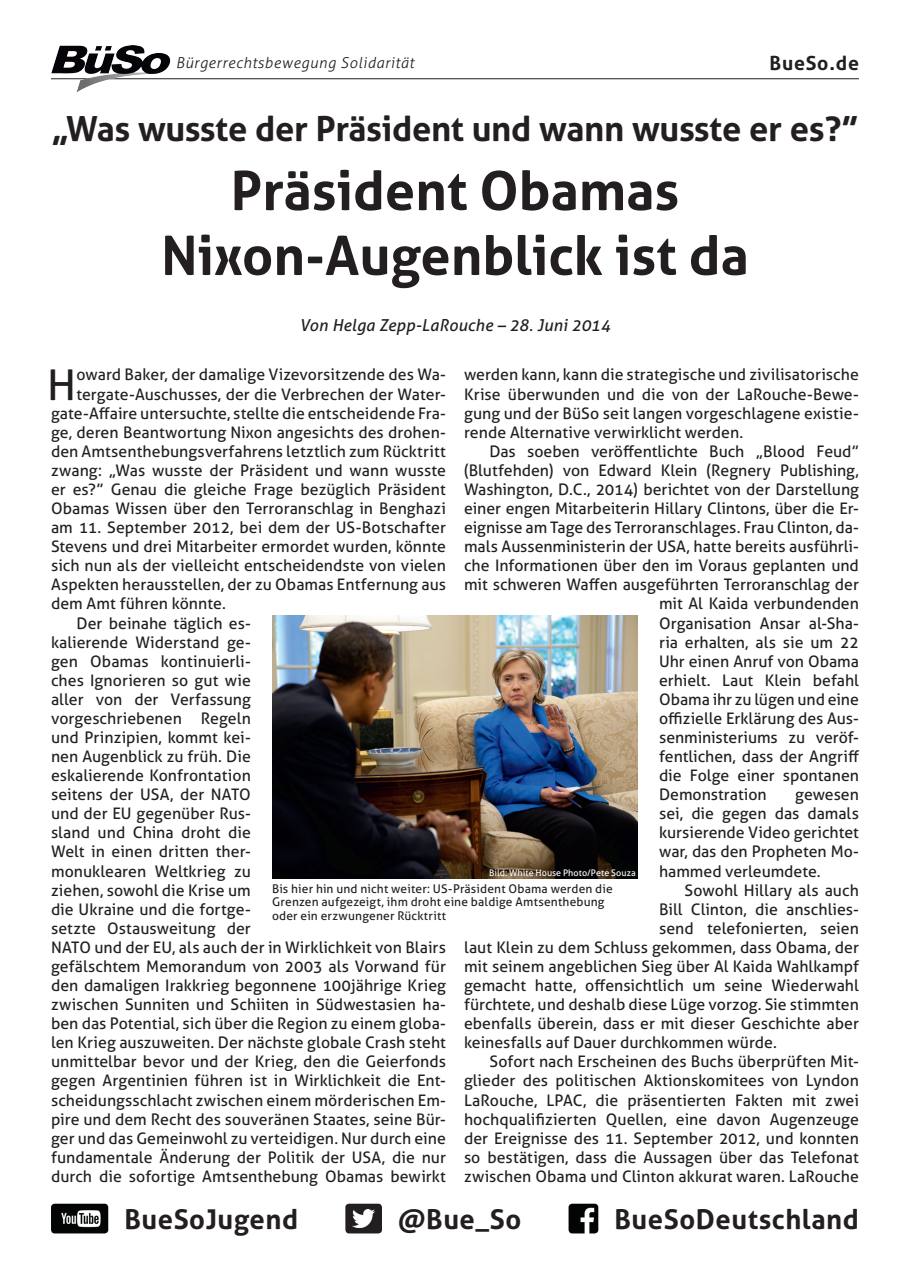
<style>
.page{position:relative;width:910px;height:1280px;background:#fff}
.page>*{position:absolute;margin:0;border:0;box-sizing:border-box;transform-origin:0 0}
.t1{font:700 54px/64.8px "Aller";color:#231f20;text-align:center}
.t2{font:42.3px "Aller";color:#231f20}
.t3{font:700 34.5px "Aller";letter-spacing:-.01em;color:#231f20}
.t4{font:700 27.45px "Aller";letter-spacing:.02em;color:#231f20}
.t5{font:700 19.5px "Aller";letter-spacing:.04em;color:#231f20}
.t6{font:italic 16.5px "Aller";letter-spacing:.005em;color:#231f20}
.t7{font:15.9px/19px "Aller";color:#231f20;text-align:justify}
.t8{font:italic 300 15px "Aller";letter-spacing:.04em;color:#231f20}
.t9{font:12px/13.5px "Aller";letter-spacing:.015em;color:#231f20}
.t10{font:9px "Aller";letter-spacing:.005em;color:#fff}
</style>
<div class="page">
<hr style="left:51px;top:78px;width:808px;height:1px;background:#231f20">
<img style="left:51px;top:45px;width:145px;height:48px">
<img style="left:272px;top:616px;width:366px;height:263px">
<img style="left:569px;top:1204px;width:29px;height:29px">
<div style="left:345px;top:1204px;width:37px;height:29px;background:#231f20;border-radius:4px"></div>
<img style="left:353px;top:1210px;width:22px;height:17px">
<img style="left:51px;top:1204px;width:57px;height:29px">
<p class="t8" style="left:176px;top:54px;width:240px">Bürgerrechtsbewegung Solidarität</p>
<p class="t5" style="left:769px;top:51px;width:91px">BueSo.de</p>
<h3 class="t3" style="left:51px;top:107px;width:809px">„Was wusste der Präsident und wann wusste er es?”</h3>
<h1 class="t1" style="left:161px;top:158px;width:589px">Präsident Obamas<br>Nixon-Augenblick ist da</h1>
<p class="t6" style="left:300px;top:315px;width:312px">Von Helga Zepp-LaRouche – 28. Juni 2014</p>
<h2 class="t2" style="left:47px;top:359px;width:31px">H</h2>
<p class="t7" style="left:76px;top:365px;width:371px">oward Baker, der damalige Vizevorsitzende des Wa-</p>
<p class="t7" style="left:464px;top:365px;width:396px">werden kann, kann die strategische und zivilisatorische Krise überwunden und die von der LaRouche-Bewe&shy;gung und der BüSo seit langen vorgeschlagene existie&shy;rende Alternative verwirklicht werden.</p>
<p class="t7" style="left:489px;top:442px;width:371px">Das soeben veröffentlichte Buch „Blood Feud”</p>
<p class="t7" style="left:464px;top:461px;width:396px">(Blutfehden) von Edward Klein (Regnery Publishing,</p>
<p class="t7" style="left:464px;top:480px;width:396px">Washington, D.C., 2014) berichtet von der Darstellung</p>
<p class="t7" style="left:464px;top:499px;width:396px">einer engen Mitarbeiterin Hillary Clintons, über die Er-</p>
<p class="t7" style="left:464px;top:518px;width:396px">eignisse am Tage des Terroranschlages. Frau Clinton, da-</p>
<p class="t7" style="left:464px;top:537px;width:396px">mals Aussenministerin der USA, hatte bereits ausführli-</p>
<p class="t7" style="left:464px;top:556px;width:396px">che Informationen über den im Voraus geplanten und</p>
<p class="t7" style="left:464px;top:575px;width:396px">mit schweren Waffen ausgeführten Terroranschlag der</p>
<p class="t7" style="left:659px;top:594px;width:201px">mit Al Kaida verbundenden</p>
<p class="t7" style="left:659px;top:613px;width:201px">Organisation Ansar al-Sha-</p>
<p class="t7" style="left:659px;top:632px;width:201px">ria erhalten, als sie um 22</p>
<p class="t7" style="left:659px;top:651px;width:201px">Uhr einen Anruf von Obama</p>
<p class="t7" style="left:659px;top:670px;width:201px">erhielt. Laut Klein befahl</p>
<p class="t7" style="left:659px;top:690px;width:201px">Obama ihr zu lügen und eine</p>
<p class="t7" style="left:659px;top:709px;width:201px">offizielle Erklärung des Aus-</p>
<p class="t7" style="left:659px;top:728px;width:201px">senministeriums zu veröf-</p>
<p class="t7" style="left:659px;top:747px;width:201px">fentlichen, dass der Angriff</p>
<p class="t7" style="left:659px;top:766px;width:201px">die Folge einer spontanen</p>
<p class="t7" style="left:659px;top:785px;width:109px">Demonstration</p>
<p class="t7" style="left:76px;top:384px;width:371px">tergate-Auschusses, der die Verbrechen der Water-</p>
<p class="t7" style="left:51px;top:403px;width:396px">gate-Affaire untersuchte, stellte die entscheidende Fra-</p>
<p class="t7" style="left:51px;top:422px;width:396px">ge, deren Beantwortung Nixon angesichts des drohen-</p>
<p class="t7" style="left:51px;top:442px;width:396px">den Amtsenthebungsverfahrens letztlich zum Rücktritt</p>
<p class="t7" style="left:51px;top:461px;width:396px">zwang: „Was wusste der Präsident und wann wusste</p>
<p class="t7" style="left:51px;top:480px;width:396px">er es?” Genau die gleiche Frage bezüglich Präsident</p>
<p class="t7" style="left:51px;top:499px;width:396px">Obamas Wissen über den Terroranschlag in Benghazi</p>
<p class="t7" style="left:51px;top:518px;width:396px">am 11. September 2012, bei dem der US-Botschafter</p>
<p class="t7" style="left:51px;top:537px;width:396px">Stevens und drei Mitarbeiter ermordet wurden, könnte</p>
<p class="t7" style="left:51px;top:556px;width:396px">sich nun als der vielleicht entscheidendste von vielen</p>
<p class="t7" style="left:51px;top:575px;width:396px">Aspekten herausstellen, der zu Obamas Entfernung aus</p>
<p class="t7" style="left:51px;top:594px;width:176px">dem Amt führen könnte.</p>
<p class="t7" style="left:77px;top:613px;width:176px">Der beinahe täglich es-</p>
<p class="t7" style="left:51px;top:632px;width:201px">kalierende Widerstand ge-</p>
<p class="t7" style="left:51px;top:651px;width:201px">gen Obamas kontinuierli-</p>
<p class="t7" style="left:51px;top:670px;width:201px">ches Ignorieren so gut wie</p>
<p class="t7" style="left:51px;top:690px;width:201px">aller von der Verfassung</p>
<p class="t7" style="left:51px;top:709px;width:201px">vorgeschriebenen Regeln</p>
<p class="t7" style="left:51px;top:728px;width:201px">und Prinzipien, kommt kei-</p>
<p class="t7" style="left:51px;top:747px;width:201px">nen Augenblick zu früh. Die</p>
<p class="t7" style="left:51px;top:766px;width:201px">eskalierende Konfrontation</p>
<p class="t7" style="left:51px;top:785px;width:201px">seitens der USA, der NATO</p>
<p class="t7" style="left:51px;top:804px;width:201px">und der EU gegenüber Rus-</p>
<p class="t7" style="left:51px;top:823px;width:201px">sland und China droht die</p>
<p class="t7" style="left:51px;top:842px;width:201px">Welt in einen dritten ther-</p>
<p class="t7" style="left:51px;top:861px;width:201px">monuklearen Weltkrieg zu</p>
<p class="t7" style="left:51px;top:880px;width:201px">ziehen, sowohl die Krise um</p>
<p class="t7" style="left:51px;top:899px;width:201px">die Ukraine und die fortge-</p>
<p class="t7" style="left:51px;top:919px;width:201px">setzte Ostausweitung der</p>
<p class="t7" style="left:51px;top:938px;width:396px">NATO und der EU, als auch der in Wirklichkeit von Blairs</p>
<p class="t7" style="left:51px;top:957px;width:396px">gefälschtem Memorandum von 2003 als Vorwand für</p>
<p class="t7" style="left:51px;top:976px;width:396px">den damaligen Irakkrieg begonnene 100jährige Krieg</p>
<p class="t7" style="left:51px;top:995px;width:396px">zwischen Sunniten und Schiiten in Südwestasien ha-</p>
<p class="t7" style="left:51px;top:1014px;width:396px">ben das Potential, sich über die Region zu einem globa-</p>
<p class="t7" style="left:51px;top:1033px;width:396px">len Krieg auszuweiten. Der nächste globale Crash steht</p>
<p class="t7" style="left:51px;top:1052px;width:396px">unmittelbar bevor und der Krieg, den die Geierfonds</p>
<p class="t7" style="left:51px;top:1071px;width:396px">gegen Argentinien führen ist in Wirklichkeit die Ent-</p>
<p class="t7" style="left:51px;top:1090px;width:396px">scheidungsschlacht zwischen einem mörderischen Em-</p>
<p class="t7" style="left:51px;top:1109px;width:396px">pire und dem Recht des souveränen Staates, seine Bür-</p>
<p class="t7" style="left:51px;top:1128px;width:396px">ger und das Gemeinwohl zu verteidigen. Nur durch eine</p>
<p class="t7" style="left:51px;top:1147px;width:396px">fundamentale Änderung der Politik der USA, die nur</p>
<p class="t7" style="left:51px;top:1167px;width:396px">durch die sofortige Amtsenthebung Obamas bewirkt</p>
<p class="t7" style="left:659px;top:785px;width:201px;text-indent:136px">gewesen sei, die gegen das damals kursierende Video gerichtet war, das den Propheten Mo&shy;hammed verleumdete.</p>
<p class="t7" style="left:685px;top:880px;width:176px">Sowohl Hillary als auch</p>
<p class="t7" style="left:659px;top:899px;width:201px">Bill Clinton, die anschlies-</p>
<p class="t7" style="left:659px;top:919px;width:201px">send telefonierten, seien</p>
<p class="t7" style="left:464px;top:938px;width:396px">laut Klein zu dem Schluss gekommen, dass Obama, der</p>
<p class="t7" style="left:464px;top:957px;width:396px">mit seinem angeblichen Sieg über Al Kaida Wahlkampf</p>
<p class="t7" style="left:464px;top:976px;width:396px">gemacht hatte, offensichtlich um seine Wiederwahl</p>
<p class="t7" style="left:464px;top:995px;width:396px">fürchtete, und deshalb diese Lüge vorzog. Sie stimmten</p>
<p class="t7" style="left:464px;top:1014px;width:396px">ebenfalls überein, dass er mit dieser Geschichte aber</p>
<p class="t7" style="left:464px;top:1033px;width:314px">keinesfalls auf Dauer durchkommen würde.</p>
<p class="t7" style="left:489px;top:1052px;width:371px">Sofort nach Erscheinen des Buchs überprüften Mit-</p>
<p class="t7" style="left:464px;top:1071px;width:396px">glieder des politischen Aktionskomitees von Lyndon</p>
<p class="t7" style="left:464px;top:1090px;width:396px">LaRouche, LPAC, die präsentierten Fakten mit zwei</p>
<p class="t7" style="left:464px;top:1109px;width:396px">hochqualifizierten Quellen, eine davon Augenzeuge</p>
<p class="t7" style="left:464px;top:1128px;width:396px">der Ereignisse des 11. September 2012, und konnten</p>
<p class="t7" style="left:464px;top:1147px;width:396px">so bestätigen, dass die Aussagen über das Telefonat</p>
<p class="t7" style="left:464px;top:1167px;width:396px">zwischen Obama und Clinton akkurat waren. LaRouche</p>
<p class="t10" style="left:489px;top:867px;width:148px">Bild: White House Photo/Pete Souza</p>
<p class="t9" style="left:272px;top:881px;width:342px">Bis hier hin und nicht weiter: US-Präsident Obama werden die<br>Grenzen aufgezeigt, ihm droht eine baldige Amtsenthebung oder ein erzwungener Rücktritt</p>
<h3 class="t4" style="left:124px;top:1202px;width:175px">BueSoJugend</h3>
<h3 class="t4" style="left:398px;top:1202px;width:125px">@Bue_So</h3>
<h3 class="t4" style="left:614px;top:1202px;width:246px">BueSoDeutschland</h3>
</div>
